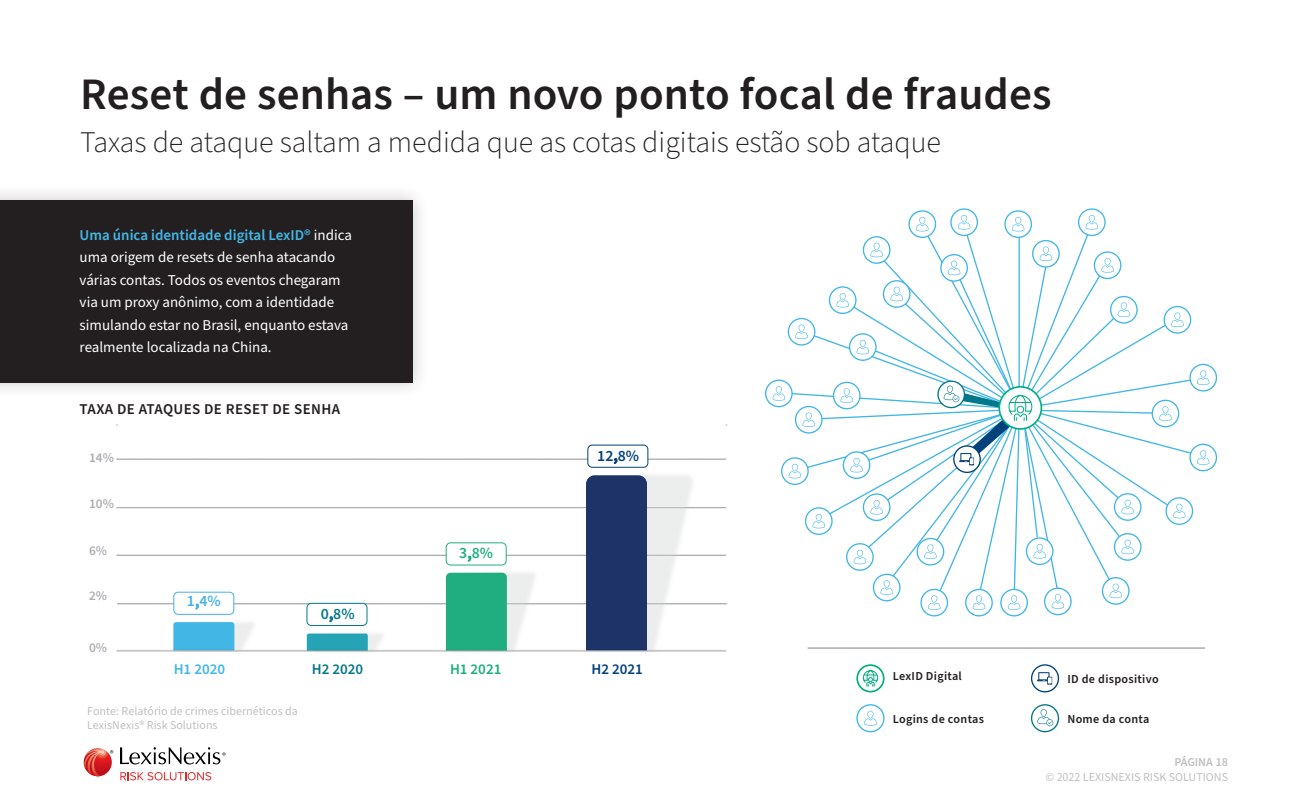
<style>
.page{position:relative;width:1296px;height:810px;background:#fff}
.page>*{position:absolute;margin:0;border:0;box-sizing:border-box;transform-origin:0 0}
.t1{font:600 45px "Source Sans Pro";color:#231f20}
.t2{font:300 30px "Source Sans Pro";color:#231f20}
.t3{font:600 15.75px "Source Sans Pro";color:#01427c}
.t4{font:600 15.75px "Source Sans Pro";color:#47b1e4}
.t5{font:600 15.75px "Source Sans Pro";color:#05788c}
.t6{font:600 15.75px "Source Sans Pro";color:#20ae81}
.t7{font:15px/22.5px "Source Sans Pro";color:#fff}
.t8{font:600 15px "Source Sans Pro";letter-spacing:.025em;color:#231f20}
.t9{font:600 15px "Source Sans Pro";color:#42b7e6}
.t10{font:600 15px "Source Sans Pro";color:#05788c}
.t11{font:600 15px "Source Sans Pro";color:#20ae81}
.t12{font:600 15px "Source Sans Pro";color:#01427c}
.t13{font:600 13.35px "Source Sans Pro";color:#adaeb2}
.t14{font:600 12.15px "Source Sans Pro";letter-spacing:.025em;color:#231f20}
.t15{font:12px/14.4px "Source Sans Pro";color:#c0c0c0}
.t16{font:600 12px "Source Sans Pro";color:#c0c0c0}
.s1{font-weight:600;color:#42b7e6}
</style>
<div class="page">
<svg style="left:120px;top:772px;width:91px;height:8px"></svg>
<svg style="left:120px;top:747px;width:106px;height:18px"></svg>
<svg style="left:84px;top:749px;width:29px;height:27px"></svg>
<svg style="left:117px;top:459px;width:416px;height:1px"></svg>
<img style="left:533px;top:424px;width:195px;height:180px">
<svg style="left:117px;top:475px;width:610px;height:173px"></svg>
<img style="left:116px;top:648px;width:611px;height:4px">
<hr style="left:117px;top:651px;width:609px;height:1px;background:#adaeb2">
<div style="left:174px;top:592px;width:60px;height:22px;background:#fff;border-radius:4px"></div>
<div style="left:173px;top:592px;width:61px;height:23px;border:1px solid #47b1e4;border-radius:4px"></div>
<div style="left:307px;top:603px;width:60px;height:22px;background:#fff;border-radius:4px"></div>
<div style="left:307px;top:603px;width:60px;height:23px;border:1px solid #05788c;border-radius:4px"></div>
<div style="left:446px;top:543px;width:60px;height:22px;background:#fff;border-radius:4px"></div>
<div style="left:446px;top:542px;width:61px;height:23px;border:1px solid #20ae81;border-radius:4px"></div>
<div style="left:588px;top:445px;width:60px;height:22px;background:#fff;border-radius:4px"></div>
<div style="left:587px;top:445px;width:61px;height:23px;border:1px solid #01427c;border-radius:4px"></div>
<div style="left:0;top:183px;width:429px;height:216px;background:#231f20;opacity:.25"></div>
<div style="left:0;top:200px;width:413px;height:182px;background:#231f20"></div>
<svg style="left:1190px;top:364px;width:26px;height:27px"></svg>
<div style="left:1189px;top:364px;width:28px;height:28px;border:1px solid #41b6e6;border-radius:50%"></div>
<svg style="left:1190px;top:444px;width:26px;height:27px"></svg>
<div style="left:1189px;top:444px;width:28px;height:27px;border:1px solid #41b6e6;border-radius:50%"></div>
<svg style="left:1045px;top:588px;width:26px;height:27px"></svg>
<div style="left:1044px;top:588px;width:28px;height:27px;border:1px solid #41b6e6;border-radius:50%"></div>
<svg style="left:1001px;top:589px;width:26px;height:27px"></svg>
<div style="left:1000px;top:589px;width:28px;height:28px;border:1px solid #41b6e6;border-radius:50%"></div>
<svg style="left:966px;top:589px;width:26px;height:27px"></svg>
<div style="left:965px;top:589px;width:28px;height:28px;border:1px solid #41b6e6;border-radius:50%"></div>
<svg style="left:921px;top:589px;width:26px;height:27px"></svg>
<div style="left:920px;top:589px;width:28px;height:28px;border:1px solid #41b6e6;border-radius:50%"></div>
<svg style="left:766px;top:380px;width:26px;height:27px"></svg>
<div style="left:765px;top:380px;width:28px;height:27px;border:1px solid #41b6e6;border-radius:50%"></div>
<svg style="left:909px;top:211px;width:27px;height:26px"></svg>
<div style="left:908px;top:210px;width:28px;height:28px;border:1px solid #41b6e6;border-radius:50%"></div>
<svg style="left:951px;top:209px;width:26px;height:26px"></svg>
<div style="left:950px;top:208px;width:28px;height:28px;border:1px solid #41b6e6;border-radius:50%"></div>
<svg style="left:1005px;top:211px;width:26px;height:26px"></svg>
<div style="left:1004px;top:210px;width:28px;height:28px;border:1px solid #41b6e6;border-radius:50%"></div>
<svg style="left:1079px;top:209px;width:26px;height:26px"></svg>
<div style="left:1078px;top:208px;width:28px;height:28px;border:1px solid #41b6e6;border-radius:50%"></div>
<svg style="left:773px;top:215px;width:436px;height:395px"></svg>
<svg style="left:857px;top:705px;width:27px;height:27px"></svg>
<div style="left:856px;top:704px;width:29px;height:28px;border:1px solid #41b6e6;border-radius:50%"></div>
<svg style="left:864px;top:711px;width:13px;height:15px"></svg>
<svg style="left:1032px;top:705px;width:26px;height:27px"></svg>
<div style="left:1031px;top:704px;width:28px;height:28px;border:1px solid #00778b;border-radius:50%"></div>
<svg style="left:1037px;top:709px;width:16px;height:17px"></svg>
<svg style="left:857px;top:665px;width:27px;height:27px"></svg>
<div style="left:856px;top:664px;width:29px;height:28px;border:2px solid #00ae81;border-radius:50%"></div>
<svg style="left:863px;top:670px;width:15px;height:17px"></svg>
<svg style="left:1032px;top:665px;width:26px;height:27px"></svg>
<div style="left:1031px;top:664px;width:28px;height:28px;border:1px solid #01427c;border-radius:50%"></div>
<svg style="left:1037px;top:672px;width:15px;height:13px"></svg>
<hr style="left:808px;top:648px;width:397px;height:1px;background:#808285">
<h1 class="t1" style="left:80px;top:64px;width:973px">Reset de senhas – um novo ponto focal de fraudes</h1>
<h2 class="t2" style="left:80px;top:122px;width:863px">Taxas de ataque saltam a medida que as cotas digitais estão sob ataque</h2>
<p class="t7" style="left:80px;top:224px;width:274px"><span class="s1">Uma única identidade digital LexID®</span> indica uma origem de resets de senha atacando várias contas. Todos os eventos chegaram via um proxy anônimo, com a identidade simulando estar no Brasil, enquanto estava realmente localizada na China.</p>
<p class="t8" style="left:80px;top:399px;width:262px">TAXA DE ATAQUES DE RESET DE SENHA</p>
<p class="t13" style="left:89px;top:449px;width:26px">14%</p>
<p class="t13" style="left:89px;top:495px;width:26px">10%</p>
<p class="t13" style="left:89px;top:541px;width:20px">6%</p>
<p class="t13" style="left:89px;top:587px;width:20px">2%</p>
<p class="t13" style="left:89px;top:639px;width:20px">0%</p>
<p class="t4" style="left:187px;top:591px;width:35px">1,4%</p>
<p class="t5" style="left:321px;top:603px;width:35px">0,8%</p>
<p class="t6" style="left:459px;top:543px;width:35px">3,8%</p>
<p class="t3" style="left:597px;top:445px;width:43px">12,8%</p>
<p class="t9" style="left:174px;top:659px;width:53px">H1 2020</p>
<p class="t10" style="left:312px;top:659px;width:53px">H2 2020</p>
<p class="t11" style="left:450px;top:659px;width:53px">H1 2021</p>
<p class="t12" style="left:591px;top:659px;width:53px">H2 2021</p>
<p class="t15" style="left:87px;top:704px;width:212px">Fonte: Relatório de crimes cibernéticos da<br>LexisNexis® Risk Solutions</p>
<p class="t14" style="left:893px;top:668px;width:71px">LexID Digital</p>
<p class="t14" style="left:1067px;top:671px;width:93px">ID de dispositivo</p>
<p class="t14" style="left:893px;top:711px;width:93px">Logins de contas</p>
<p class="t14" style="left:1067px;top:711px;width:83px">Nome da conta</p>
<p class="t16" style="left:1174px;top:754px;width:55px">PÁGINA 18</p>
<p class="t15" style="left:1045px;top:770px;width:184px">© 2022 LEXISNEXIS RISK SOLUTIONS</p>
</div>
